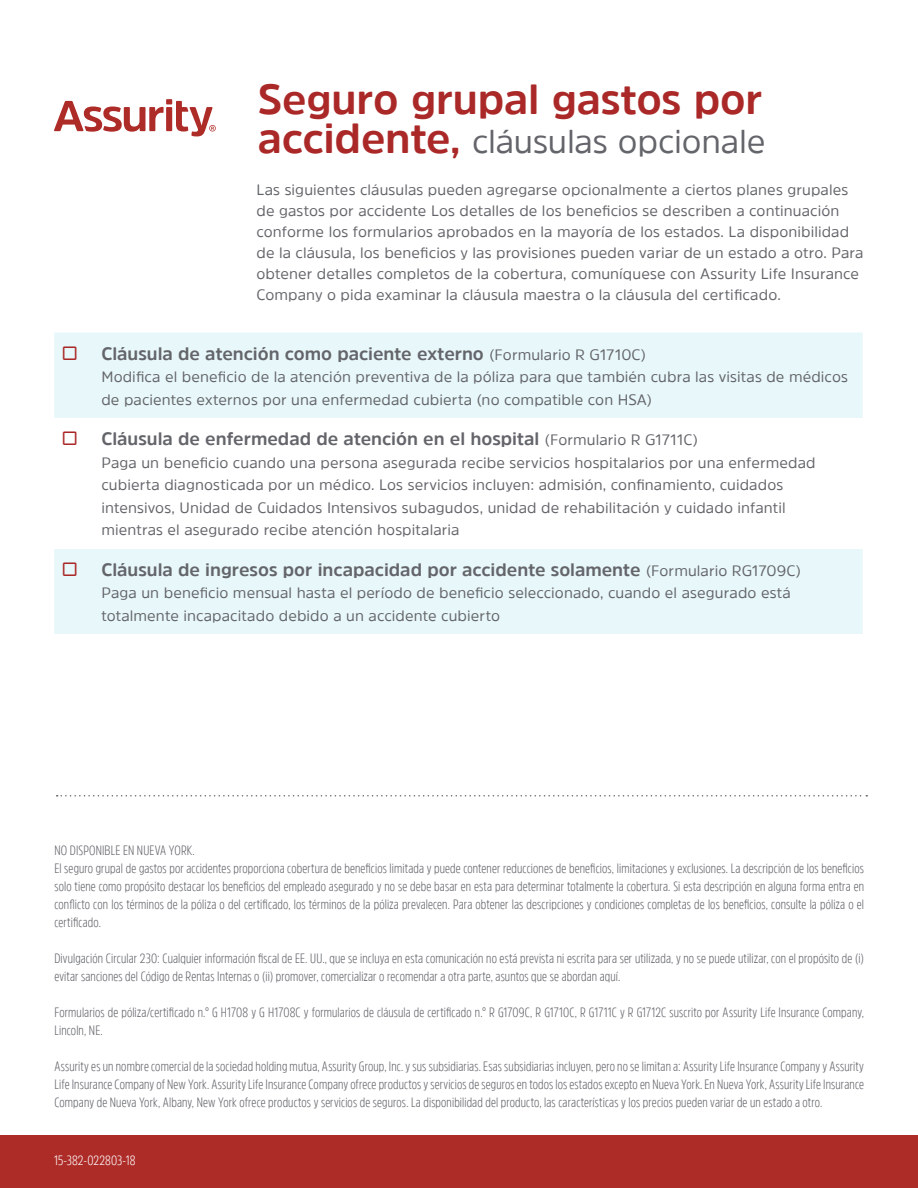
<style>
.page{position:relative;width:918px;height:1188px;background:#fff}
.page>*{position:absolute;margin:0;border:0;box-sizing:border-box;transform-origin:0 0}
.H2_-_28pt_Bold_30_pt{font:700 42px "Amsi Pro";letter-spacing:-.005em;color:#aa2928}
.H2_-_28pt_Bold_30_pt-2{font:33px "Amsi Pro";letter-spacing:-.01em;color:#63656a}
.t1{font:700 18px "Amsi Pro";color:#63656a}
.Body_10pt_15pt_leadi{font:15px/22.5px "Amsi Pro";letter-spacing:.005em;color:#63656a}
.Disclaimer_9pt_conde{font:300 13.5px/18px "Amsi Pro Cond";letter-spacing:.01em;color:#63656a;text-align:justify}
.Disclaimer_9pt_conde-2{font:300 13.5px "Amsi Pro Cond";letter-spacing:.005em;color:#fff}
.s1{font-weight:700;font-size:42px;color:#aa2928}
.s2{font-weight:400;font-size:15px}
</style>
<div class="page">
<div style="left:0;top:1135px;width:918px;height:53px;background:#ae2c28"></div>
<svg style="left:54px;top:99px;width:162px;height:37px"></svg>
<div style="left:54px;top:333px;width:809px;height:301px;background:#e8f7f9"></div>
<div style="left:54px;top:418px;width:809px;height:131px;background:#fff"></div>
<svg style="left:57px;top:795px;width:810px;height:2px"></svg>
<svg style="left:63px;top:346px;width:14px;height:14px"></svg>
<svg style="left:63px;top:562px;width:14px;height:14px"></svg>
<p class="H2_-_28pt_Bold_30_pt" style="left:258px;top:70px;width:506px">Seguro grupal gastos por</p>
<p class="H2_-_28pt_Bold_30_pt-2" style="left:258px;top:119px;width:509px"><span class="s1">accidente,</span> cláusulas opcionale</p>
<p class="Body_10pt_15pt_leadi" style="left:256px;top:179px;width:609px;line-height:21px">Las siguientes cláusulas pueden agregarse opcionalmente a ciertos planes grupales de gastos por accidente Los detalles de los beneficios se describen a continuación conforme los formularios aprobados en la mayoría de los estados. La disponibilidad de la cláusula, los beneficios y las provisiones pueden variar de un estado a otro. Para obtener detalles completos de la cobertura, comuníquese con Assurity Life Insurance Company o pida examinar la cláusula maestra o la cláusula del certificado.</p>
<p class="t1" style="left:101px;top:341px;width:546px">Cláusula de atención como paciente externo <span class="s2">(Formulario R G1710C)</span></p>
<p class="Body_10pt_15pt_leadi" style="left:101px;top:365px;width:748px">Modifica el beneficio de la atención preventiva de la póliza para que también cubra las visitas de médicos de pacientes externos por una enfermedad cubierta (no compatible con HSA)</p>
<p class="t1" style="left:101px;top:426px;width:598px">Cláusula de enfermedad de atención en el hospital <span class="s2">(Formulario R G1711C)</span></p>
<p class="Body_10pt_15pt_leadi" style="left:101px;top:451px;width:716px">Paga un beneficio cuando una persona asegurada recibe servicios hospitalarios por una enfermedad cubierta diagnosticada por un médico. Los servicios incluyen: admisión, confinamiento, cuidados intensivos, Unidad de Cuidados Intensivos subagudos, unidad de rehabilitación y cuidado infantil mientras el asegurado recibe atención hospitalaria</p>
<p class="t1" style="left:101px;top:557px;width:701px">Cláusula de ingresos por incapacidad por accidente solamente <span class="s2">(Formulario RG1709C)</span></p>
<p class="Body_10pt_15pt_leadi" style="left:101px;top:581px;width:691px">Paga un beneficio mensual hasta el período de beneficio seleccionado, cuando el asegurado está totalmente incapacitado debido a un accidente cubierto</p>
<p class="Disclaimer_9pt_conde" style="left:54px;top:841px;width:142px">NO DISPONIBLE EN NUEVA YORK.</p>
<p class="Disclaimer_9pt_conde" style="left:54px;top:859px;width:811px">El seguro grupal de gastos por accidentes proporciona cobertura de beneficios limitada y puede contener reducciones de beneficios, limitaciones y exclusiones. La descripción de los beneficios solo tiene como propósito destacar los beneficios del empleado asegurado y no se debe basar en esta para determinar totalmente la cobertura. Si esta descripción en alguna forma entra en conflicto con los términos de la póliza o del certificado, los términos de la póliza prevalecen. Para obtener las descripciones y condiciones completas de los beneficios, consulte la póliza o el certificado.</p>
<p class="Disclaimer_9pt_conde" style="left:54px;top:949px;width:811px">Divulgación Circular 230: Cualquier información fiscal de EE. UU., que se incluya en esta comunicación no está prevista ni escrita para ser utilizada, y no se puede utilizar, con el propósito de (i) evitar sanciones del Código de Rentas Internas o (ii) promover, comercializar o recomendar a otra parte, asuntos que se abordan aquí.</p>
<p class="Disclaimer_9pt_conde" style="left:54px;top:1003px;width:811px">Formularios de póliza/certificado n.° G H1708 y G H1708C y formularios de cláusula de certificado n.° R G1709C, R G1710C, R G1711C y R G1712C suscrito por Assurity Life Insurance Company,<br>Lincoln, NE.</p>
<p class="Disclaimer_9pt_conde" style="left:54px;top:1057px;width:811px">Assurity es un nombre comercial de la sociedad holding mutua, Assurity Group, Inc. y sus subsidiarias. Esas subsidiarias incluyen, pero no se limitan a: Assurity Life Insurance Company y Assurity Life Insurance Company of New York. Assurity Life Insurance Company ofrece productos y servicios de seguros en todos los estados excepto en Nueva York. En Nueva York, Assurity Life Insurance Company de Nueva York, Albany, New York ofrece productos y servicios de seguros. La disponibilidad del producto, las características y los precios pueden variar de un estado a otro.</p>
<p class="Disclaimer_9pt_conde-2" style="left:54px;top:1151px;width:83px">15-382-022803-18</p>
</div>
